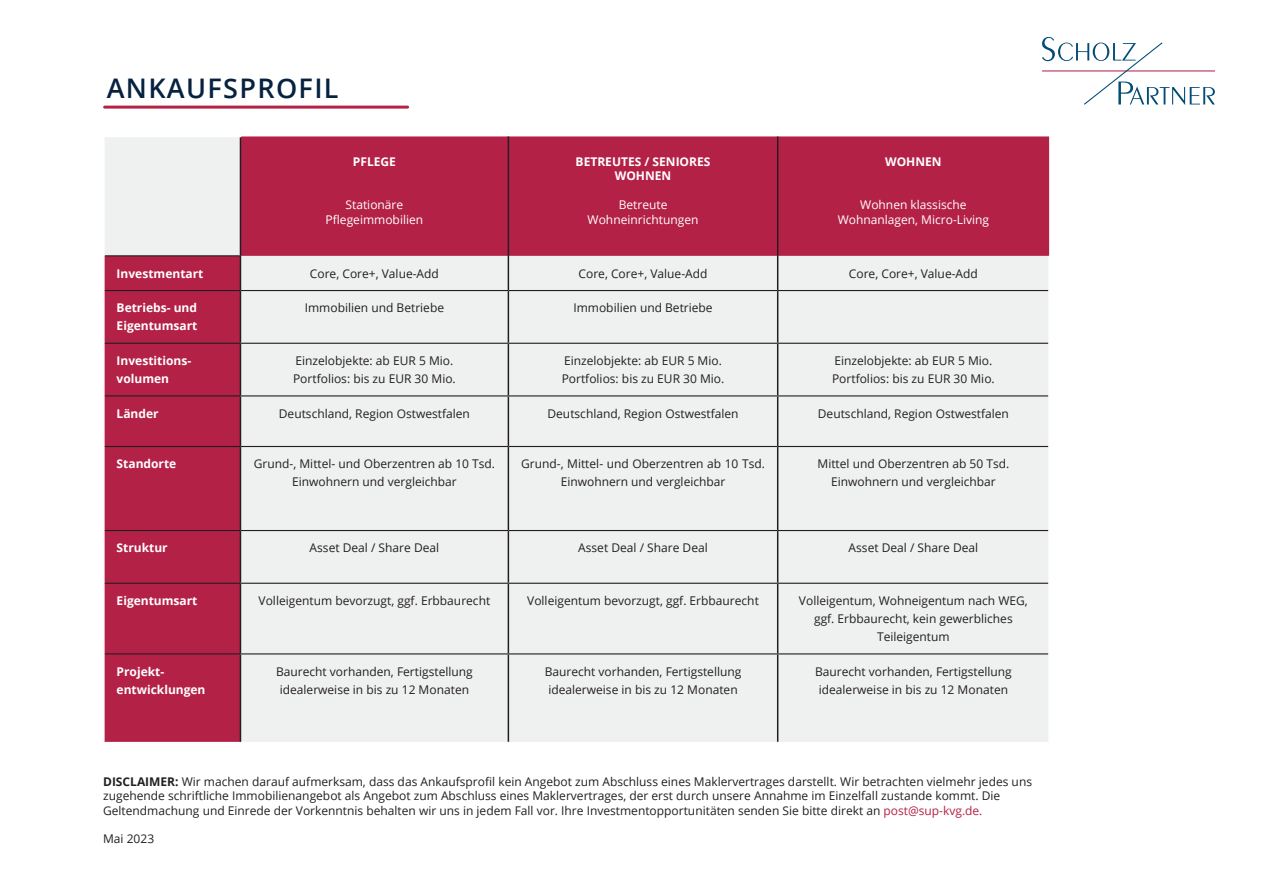
<style>
.page{position:relative;width:1263px;height:893px;background:#fff}
.page>*{position:absolute;margin:0;border:0;box-sizing:border-box;transform-origin:0 0}
.t1{font:600 27px "Open Sans";letter-spacing:.05em;color:#072240}
.t2{font:12px/18px "Open Sans";color:#231f20;text-align:center}
.t3{font:700 12px "Open Sans";color:#fff}
.t4{font:12px "Open Sans";color:#fff}
.s1{font-weight:700}
.s2{color:#b42147}
</style>
<div class="page">
<div style="left:105px;top:137px;width:943px;height:605px;background:#eff0f0"></div>
<div style="left:241px;top:136px;width:808px;height:120px;background:#b42147"></div>
<div style="left:105px;top:256px;width:135px;height:486px;background:#b42147"></div>
<hr style="left:240px;top:137px;width:1px;height:119px;background:#231f20">
<hr style="left:240px;top:256px;width:1px;height:34px;background:#231f20">
<hr style="left:240px;top:291px;width:1px;height:52px;background:#231f20">
<hr style="left:240px;top:344px;width:1px;height:51px;background:#231f20">
<hr style="left:240px;top:396px;width:1px;height:50px;background:#231f20">
<hr style="left:240px;top:447px;width:1px;height:83px;background:#231f20">
<hr style="left:240px;top:531px;width:1px;height:52px;background:#231f20">
<hr style="left:240px;top:584px;width:1px;height:69px;background:#231f20">
<hr style="left:240px;top:654px;width:1px;height:88px;background:#231f20">
<hr style="left:508px;top:136px;width:1px;height:120px;background:#231f20">
<hr style="left:777px;top:136px;width:1px;height:120px;background:#231f20">
<hr style="left:508px;top:256px;width:1px;height:34px;background:#231f20">
<hr style="left:777px;top:256px;width:1px;height:34px;background:#231f20">
<hr style="left:508px;top:291px;width:1px;height:52px;background:#231f20">
<hr style="left:777px;top:291px;width:1px;height:52px;background:#231f20">
<hr style="left:508px;top:344px;width:1px;height:51px;background:#231f20">
<hr style="left:777px;top:344px;width:1px;height:51px;background:#231f20">
<hr style="left:508px;top:396px;width:1px;height:50px;background:#231f20">
<hr style="left:777px;top:396px;width:1px;height:50px;background:#231f20">
<hr style="left:508px;top:447px;width:1px;height:83px;background:#231f20">
<hr style="left:777px;top:447px;width:1px;height:83px;background:#231f20">
<hr style="left:508px;top:531px;width:1px;height:52px;background:#231f20">
<hr style="left:777px;top:531px;width:1px;height:52px;background:#231f20">
<hr style="left:508px;top:584px;width:1px;height:69px;background:#231f20">
<hr style="left:777px;top:584px;width:1px;height:69px;background:#231f20">
<hr style="left:508px;top:654px;width:1px;height:88px;background:#231f20">
<hr style="left:777px;top:654px;width:1px;height:88px;background:#231f20">
<hr style="left:105px;top:255px;width:135px;height:1px;background:#231f20">
<hr style="left:105px;top:290px;width:135px;height:1px;background:#231f20">
<hr style="left:240px;top:290px;width:268px;height:1px;background:#231f20">
<hr style="left:508px;top:290px;width:270px;height:1px;background:#231f20">
<hr style="left:778px;top:290px;width:270px;height:1px;background:#231f20">
<hr style="left:105px;top:343px;width:135px;height:1px;background:#231f20">
<hr style="left:240px;top:343px;width:268px;height:1px;background:#231f20">
<hr style="left:508px;top:343px;width:270px;height:1px;background:#231f20">
<hr style="left:778px;top:343px;width:270px;height:1px;background:#231f20">
<hr style="left:105px;top:395px;width:135px;height:1px;background:#231f20">
<hr style="left:240px;top:395px;width:268px;height:1px;background:#231f20">
<hr style="left:508px;top:395px;width:270px;height:1px;background:#231f20">
<hr style="left:778px;top:395px;width:270px;height:1px;background:#231f20">
<hr style="left:105px;top:446px;width:135px;height:1px;background:#231f20">
<hr style="left:240px;top:446px;width:268px;height:1px;background:#231f20">
<hr style="left:508px;top:446px;width:270px;height:1px;background:#231f20">
<hr style="left:778px;top:446px;width:270px;height:1px;background:#231f20">
<hr style="left:105px;top:530px;width:135px;height:1px;background:#231f20">
<hr style="left:240px;top:530px;width:268px;height:1px;background:#231f20">
<hr style="left:508px;top:530px;width:270px;height:1px;background:#231f20">
<hr style="left:778px;top:530px;width:270px;height:1px;background:#231f20">
<hr style="left:105px;top:583px;width:135px;height:1px;background:#231f20">
<hr style="left:240px;top:583px;width:268px;height:1px;background:#231f20">
<hr style="left:508px;top:583px;width:270px;height:1px;background:#231f20">
<hr style="left:778px;top:583px;width:270px;height:1px;background:#231f20">
<hr style="left:105px;top:653px;width:135px;height:1px;background:#231f20">
<hr style="left:240px;top:653px;width:268px;height:1px;background:#231f20">
<hr style="left:508px;top:653px;width:270px;height:1px;background:#231f20">
<hr style="left:778px;top:653px;width:270px;height:1px;background:#231f20">
<svg style="left:1042px;top:37px;width:173px;height:68px"></svg>
<hr style="left:105px;top:106px;width:303px;height:3px;background:#b42147">
<p class="t1" style="left:107px;top:70px;width:233px">ANKAUFSPROFIL</p>
<p class="t3" style="left:353px;top:153px;width:45px">PFLEGE</p>
<p class="t4" style="left:346px;top:197px;width:59px">Stationäre</p>
<p class="t4" style="left:326px;top:211px;width:99px">Pflegeimmobilien</p>
<p class="t3" style="left:576px;top:153px;width:136px">BETREUTES / SENIORES</p>
<p class="t3" style="left:615px;top:168px;width:58px">WOHNEN</p>
<p class="t4" style="left:619px;top:197px;width:50px">Betreute</p>
<p class="t4" style="left:588px;top:211px;width:112px">Wohneinrichtungen</p>
<p class="t3" style="left:885px;top:153px;width:58px">WOHNEN</p>
<p class="t4" style="left:860px;top:197px;width:108px">Wohnen klassische</p>
<p class="t4" style="left:838px;top:211px;width:153px">Wohnanlagen, Micro-Living</p>
<p class="t3" style="left:117px;top:265px;width:88px">Investmentart</p>
<p class="t2" style="left:310px;top:264px;width:130px">Core, Core+, Value-Add</p>
<p class="t2" style="left:578px;top:264px;width:130px">Core, Core+, Value-Add</p>
<p class="t2" style="left:849px;top:264px;width:130px">Core, Core+, Value-Add</p>
<p class="t3" style="left:117px;top:300px;width:82px">Betriebs- und</p>
<p class="t3" style="left:117px;top:318px;width:82px">Eigentumsart</p>
<p class="t2" style="left:305px;top:299px;width:141px">Immobilien und Betriebe</p>
<p class="t2" style="left:573px;top:299px;width:141px">Immobilien und Betriebe</p>
<p class="t3" style="left:117px;top:352px;width:76px">Investitions-</p>
<p class="t3" style="left:117px;top:370px;width:54px">volumen</p>
<p class="t2" style="left:295px;top:351px;width:159px">Einzelobjekte: ab EUR 5 Mio.</p>
<p class="t2" style="left:293px;top:369px;width:164px">Portfolios: bis zu EUR 30 Mio.</p>
<p class="t2" style="left:564px;top:351px;width:159px">Einzelobjekte: ab EUR 5 Mio.</p>
<p class="t2" style="left:562px;top:369px;width:164px">Portfolios: bis zu EUR 30 Mio.</p>
<p class="t2" style="left:834px;top:351px;width:159px">Einzelobjekte: ab EUR 5 Mio.</p>
<p class="t2" style="left:832px;top:369px;width:164px">Portfolios: bis zu EUR 30 Mio.</p>
<p class="t3" style="left:117px;top:405px;width:44px">Länder</p>
<p class="t2" style="left:279px;top:404px;width:193px">Deutschland, Region Ostwestfalen</p>
<p class="t2" style="left:547px;top:404px;width:193px">Deutschland, Region Ostwestfalen</p>
<p class="t2" style="left:818px;top:404px;width:193px">Deutschland, Region Ostwestfalen</p>
<p class="t3" style="left:117px;top:456px;width:61px">Standorte</p>
<p class="t2" style="left:254px;top:455px;width:243px">Grund-, Mittel- und Oberzentren ab 10 Tsd.<br>Einwohnern und vergleichbar</p>
<p class="t2" style="left:521px;top:455px;width:245px">Grund-, Mittel- und Oberzentren ab 10 Tsd.<br>Einwohnern und vergleichbar</p>
<p class="t2" style="left:817px;top:455px;width:193px">Mittel und Oberzentren ab 50 Tsd.<br>Einwohnern und vergleichbar</p>
<p class="t3" style="left:117px;top:540px;width:53px">Struktur</p>
<p class="t2" style="left:310px;top:539px;width:131px">Asset Deal / Share Deal</p>
<p class="t2" style="left:578px;top:539px;width:131px">Asset Deal / Share Deal</p>
<p class="t2" style="left:849px;top:539px;width:131px">Asset Deal / Share Deal</p>
<p class="t3" style="left:117px;top:592px;width:82px">Eigentumsart</p>
<p class="t2" style="left:259px;top:591px;width:233px">Volleigentum bevorzugt, ggf. Erbbaurecht</p>
<p class="t2" style="left:527px;top:591px;width:233px">Volleigentum bevorzugt, ggf. Erbbaurecht</p>
<p class="t2" style="left:799px;top:591px;width:230px">Volleigentum, Wohneigentum nach WEG, ggf. Erbbaurecht, kein gewerbliches<br>Teileigentum</p>
<p class="t3" style="left:117px;top:663px;width:49px">Projekt-</p>
<p class="t3" style="left:117px;top:681px;width:90px">entwicklungen</p>
<p class="t2" style="left:276px;top:662px;width:198px">Baurecht vorhanden, Fertigstellung idealerweise in bis zu 12 Monaten</p>
<p class="t2" style="left:545px;top:662px;width:198px">Baurecht vorhanden, Fertigstellung idealerweise in bis zu 12 Monaten</p>
<p class="t2" style="left:815px;top:662px;width:198px">Baurecht vorhanden, Fertigstellung idealerweise in bis zu 12 Monaten</p>
<p class="t2" style="left:103px;top:774px;width:930px;line-height:14.4px;text-align:left"><span class="s1">DISCLAIMER:</span> Wir machen darauf aufmerksam, dass das Ankaufsprofil kein Angebot zum Abschluss eines Maklervertrages darstellt. Wir betrachten vielmehr jedes uns zugehende schriftliche Immobilienangebot als Angebot zum Abschluss eines Maklervertrages, der erst durch unsere Annahme im Einzelfall zustande kommt. Die<br>Geltendmachung und Einrede der Vorkenntnis behalten wir uns in jedem Fall vor. Ihre Investmentopportunitäten senden Sie bitte direkt an <span class="s2">post@sup-kvg.de.</span></p>
<p class="t2" style="left:103px;top:830px;width:53px">Mai 2023</p>
</div>
